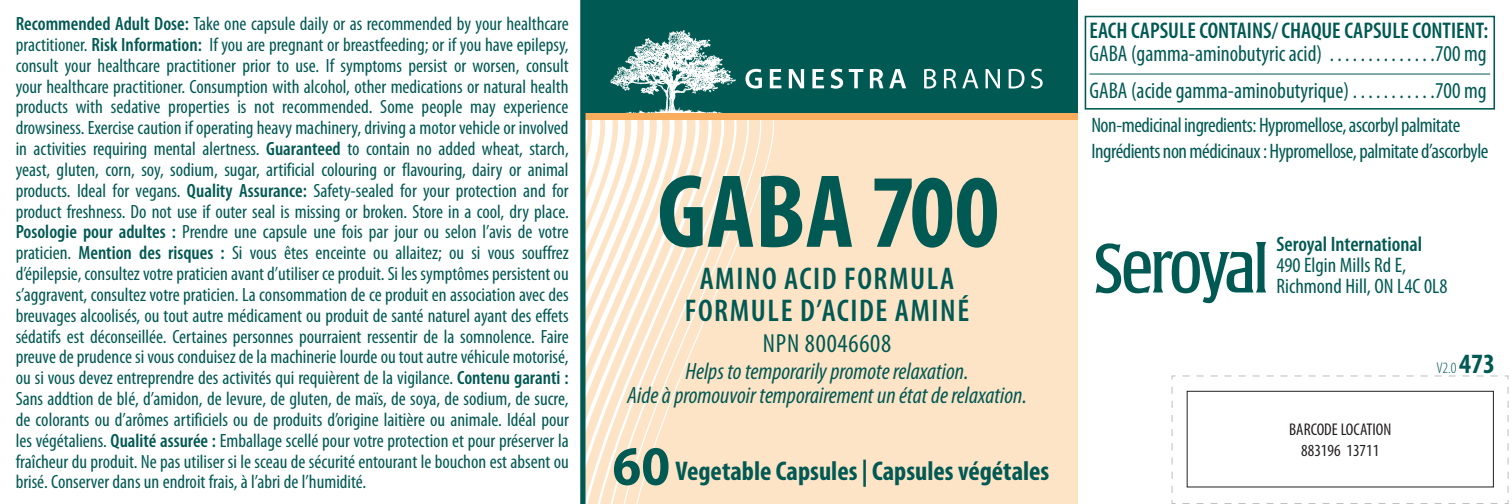
<style>
.page{position:relative;width:1512px;height:504px;background:#fff}
.page>*{position:absolute;margin:0;border:0;box-sizing:border-box;transform-origin:0 0}
.t1{font:700 condensed 105px "Myriad Pro";color:#005953}
.Item_Description{font:600 condensed 31.5px/31.5px "Myriad Pro";letter-spacing:.05em;color:#005953;text-align:center}
.Size{font:700 condensed 27.3px "Myriad Pro";color:#005953}
.Item_Description-2{font:condensed 26.25px "Myriad Pro";letter-spacing:.03em;color:#005953}
.Item_Description-3{font:italic condensed 23.8px/23.4px "Myriad Pro";color:#005953;text-align:center}
.Paragraph_Style_9{font:600 condensed 22.75px/22.8px "Myriad Pro";color:#005953}
.Paragraph_Style_9-2{font:condensed 22.75px "Myriad Pro";color:#005953}
.Basic_Ingredient_Tab{font:condensed 21px "Myriad Pro";letter-spacing:-.02em;color:#005953}
.Reccomendations___Wa{font:condensed 21px/21px "Myriad Pro";color:#005953}
.Reccomendations___Wa-2{font:condensed 19.25px/21px "Myriad Pro";color:#005953;text-align:justify}
.t2{font:condensed 17.15px/20.3px "Myriad Pro";color:#231f20;text-align:center}
.Basic_Ingredient_Tab-2{font:300 condensed 15.75px "Myriad Pro";color:#005953}
.s1{font-weight:600}
.s2{font-stretch:semi-condensed;font-size:56px}
.s3{font-weight:400}
.s4{font-weight:700;font-size:28px}
</style>
<div class="page">
<div style="left:585px;top:105px;width:493px;height:399px;background:#fee4c7"></div>
<svg style="left:586px;top:120px;width:188px;height:384px"></svg>
<div style="left:584px;top:0;width:494px;height:115px;background:#005953"></div>
<svg style="left:1096px;top:242px;width:170px;height:61px"></svg>
<svg style="left:1171px;top:375px;width:338px;height:129px"></svg>
<div style="left:1187px;top:391px;width:306px;height:96px;background:#fff"></div>
<div style="left:1187px;top:391px;width:307px;height:96px;border:1px solid #231f20"></div>
<hr style="left:1090px;top:73px;width:400px;height:2px;background:#005953">
<div style="left:1085px;top:16px;width:410px;height:94px;border:2px solid #005953"></div>
<img style="left:610px;top:30px;width:126px;height:83px">
<svg style="left:745px;top:69px;width:17px;height:20px"></svg>
<svg style="left:770px;top:69px;width:11px;height:19px"></svg>
<svg style="left:789px;top:69px;width:15px;height:19px"></svg>
<svg style="left:812px;top:69px;width:12px;height:19px"></svg>
<svg style="left:831px;top:69px;width:12px;height:20px"></svg>
<svg style="left:849px;top:69px;width:14px;height:19px"></svg>
<svg style="left:870px;top:69px;width:36px;height:19px"></svg>
<svg style="left:924px;top:69px;width:12px;height:20px"></svg>
<svg style="left:944px;top:69px;width:12px;height:19px"></svg>
<svg style="left:962px;top:69px;width:16px;height:19px"></svg>
<svg style="left:986px;top:69px;width:14px;height:19px"></svg>
<svg style="left:1009px;top:69px;width:16px;height:20px"></svg>
<svg style="left:1031px;top:69px;width:12px;height:20px"></svg>
<div style="left:582px;top:113px;width:495px;height:7px;background:#faae5d"></div>
<div style="left:580px;top:0;width:6px;height:504px;background:#005953"></div>
<p class="Reccomendations___Wa-2" style="left:16px;top:14px;width:555px"><span class="s1">Recommended Adult Dose:</span> Take one capsule daily or as recommended by your healthcare practitioner. <span class="s1">Risk Information:</span> If you are pregnant or breastfeeding; or if you have epilepsy, consult your healthcare practitioner prior to use. If symptoms persist or worsen, consult your healthcare practitioner. Consumption with alcohol, other medications or natural health products with sedative properties is not recommended. Some people may experience drowsiness. Exercise caution if operating heavy machinery, driving a motor vehicle or involved in activities requiring mental alertness. <span class="s1">Guaranteed</span> to contain no added wheat, starch, yeast, gluten, corn, soy, sodium, sugar, artificial colouring or flavouring, dairy or animal products. Ideal for vegans. <span class="s1">Quality Assurance:</span> Safety-sealed for your protection and for product freshness. Do not use if outer seal is missing or broken. Store in a cool, dry place.<br><span class="s1">Posologie pour adultes :</span> Prendre une capsule une fois par jour ou selon l’avis de votre praticien. <span class="s1">Mention des risques :</span> Si vous êtes enceinte ou allaitez; ou si vous souffrez d’épilepsie, consultez votre praticien avant d’utiliser ce produit. Si les symptômes persistent ou s’aggravent, consultez votre praticien. La consommation de ce produit en association avec des breuvages alcoolisés, ou tout autre médicament ou produit de santé naturel ayant des effets sédatifs est déconseillée. Certaines personnes pourraient ressentir de la somnolence. Faire preuve de prudence si vous conduisez de la machinerie lourde ou tout autre véhicule motorisé, ou si vous devez entreprendre des activités qui requièrent de la vigilance. <span class="s1">Contenu garanti :<br></span>Sans addtion de blé, d’amidon, de levure, de gluten, de maïs, de soya, de sodium, de sucre, de colorants ou d’arômes artificiels ou de produits d’origine laitière ou animale. Idéal pour les végétaliens. <span class="s1">Qualité assurée :</span> Emballage scellé pour votre protection et pour préserver la fraîcheur du produit. Ne pas utiliser si le sceau de sécurité entourant le bouchon est absent ou brisé. Conserver dans un endroit frais, à l’abri de l’humidité.</p>
<p class="t1" style="left:657px;top:146px;width:344px">GABA 700</p>
<p class="Item_Description" style="left:685px;top:263px;width:286px">AMINO ACID FORMULA<br>FORMULE D’ACIDE AMINÉ</p>
<p class="Item_Description-2" style="left:763px;top:330px;width:130px">NPN 80046608</p>
<p class="Item_Description-3" style="left:627px;top:360px;width:401px">Helps to temporarily promote relaxation.<br>Aide à promouvoir temporairement un état de relaxation.</p>
<p class="Size" style="left:612px;top:453px;width:439px"><span class="s2">60</span> Vegetable Capsules | Capsules végétales</p>
<p class="Paragraph_Style_9" style="left:1090px;top:20px;width:400px">EACH CAPSULE CONTAINS/ CHAQUE CAPSULE CONTIENT:<br><span class="s3">GABA (gamma-aminobutyric acid) ..............</span></p>
<p class="Paragraph_Style_9-2" style="left:1435px;top:41px;width:53px">700 mg</p>
<p class="Paragraph_Style_9-2" style="left:1090px;top:78px;width:268px">GABA (acide gamma-aminobutyrique) ...........</p>
<p class="Paragraph_Style_9-2" style="left:1435px;top:78px;width:53px">700 mg</p>
<p class="Basic_Ingredient_Tab" style="left:1091px;top:114px;width:370px">Non-medicinal ingredients: Hypromellose, ascorbyl palmitate</p>
<p class="Basic_Ingredient_Tab" style="left:1091px;top:140px;width:399px">Ingrédients non médicinaux : Hypromellose, palmitate d’ascorbyle</p>
<p class="Reccomendations___Wa" style="left:1276px;top:234px;width:173px"><span class="s1">Seroyal International<br></span>490 Elgin Mills Rd E,<br>Richmond Hill, ON L4C 0L8</p>
<p class="t2" style="left:1289px;top:420px;width:104px">BARCODE LOCATION<br>883196 13711</p>
<p class="Basic_Ingredient_Tab-2" style="left:1436px;top:358px;width:60px">V2.0 <span class="s4">473</span></p>
</div>
